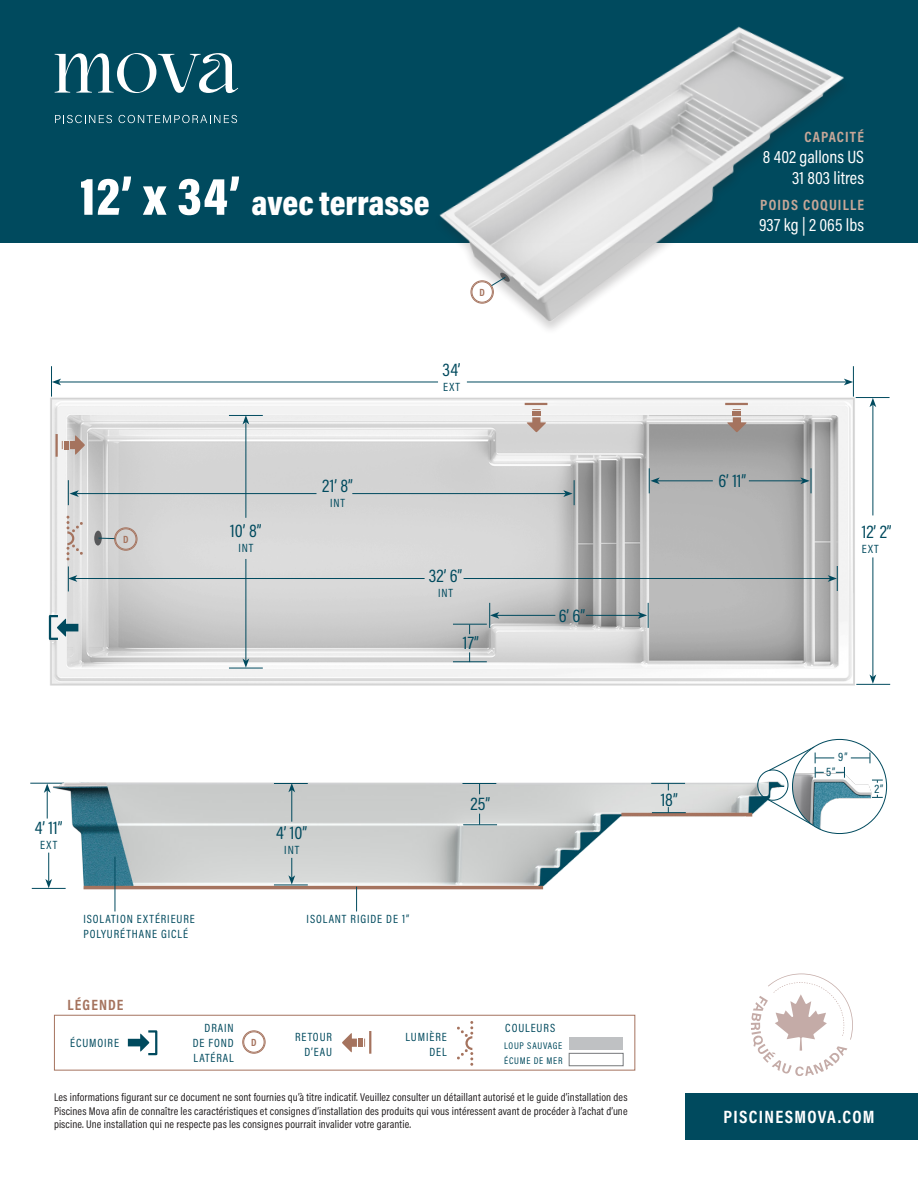
<style>
.page{position:relative;width:918px;height:1188px;background:#fff}
.page>*{position:absolute;margin:0;border:0;box-sizing:border-box;transform-origin:0 0}
.t1{font:900 34.5px "Acumin Pro Cond";letter-spacing:-.005em;color:#fff}
.t2{font:18px "Acumin Pro Cond";color:#004a5e}
.t3{font:18px "Acumin Pro Cond";color:#fff}
.t4{font:700 18px "Acumin Pro Cond";letter-spacing:.075em;color:#fff}
.t5{font:700 15px "Acumin Pro Cond";letter-spacing:.075em;color:#c7a798}
.t6{font:700 15px "Acumin Pro Cond";letter-spacing:.075em;color:#a5735e}
.t7{font:12px/15px "Acumin Pro Cond";letter-spacing:.075em;color:#004a5e;text-align:right}
.t8{font:11.25px/13.5px "Acumin Pro Cond";letter-spacing:.01em;color:#231f20;text-align:justify}
.t9{font:700 10.5px "Acumin Pro Cond";color:#a5735e}
.t10{font:9.75px "Acumin Pro Cond";letter-spacing:.075em;color:#004a5e}
.s1{font-size:54px}
</style>
<div class="page">
<hr style="left:30px;top:783px;width:34px;height:1px;background:#004a5e">
<hr style="left:32px;top:888px;width:34px;height:1px;background:#004a5e">
<img style="left:48px;top:390px;width:830px;height:296px">
<img style="left:42px;top:782px;width:715px;height:118px">
<hr style="left:352px;top:493px;width:214px;height:1px;background:#004a5e">
<hr style="left:76px;top:493px;width:241px;height:1px;background:#004a5e">
<img style="left:813px;top:739px;width:74px;height:92px">
<svg style="left:851px;top:753px;width:20px;height:10px"></svg>
<svg style="left:872px;top:780px;width:11px;height:3px"></svg>
<svg style="left:872px;top:795px;width:11px;height:3px"></svg>
<svg style="left:757px;top:746px;width:88px;height:80px"></svg>
<svg style="left:67px;top:516px;width:16px;height:44px"></svg>
<hr style="left:51px;top:366px;width:1px;height:31px;background:#004a5e">
<hr style="left:853px;top:366px;width:1px;height:31px;background:#004a5e">
<hr style="left:59px;top:382px;width:379px;height:1px;background:#004a5e">
<svg style="left:52px;top:379px;width:9px;height:6px"></svg>
<hr style="left:467px;top:382px;width:379px;height:1px;background:#004a5e">
<svg style="left:844px;top:379px;width:9px;height:6px"></svg>
<hr style="left:464px;top:578px;width:366px;height:1px;background:#004a5e">
<hr style="left:75px;top:578px;width:350px;height:1px;background:#004a5e">
<hr style="left:856px;top:397px;width:34px;height:1px;background:#004a5e">
<hr style="left:856px;top:684px;width:34px;height:1px;background:#004a5e">
<hr style="left:246px;top:559px;width:1px;height:102px;background:#004a5e">
<svg style="left:243px;top:658px;width:6px;height:10px"></svg>
<hr style="left:873px;top:557px;width:1px;height:120px;background:#004a5e">
<svg style="left:870px;top:675px;width:6px;height:9px"></svg>
<hr style="left:246px;top:422px;width:1px;height:96px;background:#004a5e">
<svg style="left:243px;top:416px;width:6px;height:8px"></svg>
<hr style="left:873px;top:405px;width:1px;height:110px;background:#004a5e">
<svg style="left:870px;top:398px;width:6px;height:9px"></svg>
<hr style="left:749px;top:481px;width:54px;height:1px;background:#004a5e">
<hr style="left:657px;top:481px;width:56px;height:1px;background:#004a5e">
<div style="left:49px;top:615px;width:10px;height:25px;border:2px solid #004a5e"></div>
<svg style="left:57px;top:618px;width:21px;height:19px"></svg>
<hr style="left:725px;top:403px;width:23px;height:2px;background:#a5735e">
<svg style="left:727px;top:409px;width:20px;height:23px"></svg>
<hr style="left:525px;top:403px;width:22px;height:2px;background:#a5735e">
<svg style="left:526px;top:409px;width:21px;height:23px"></svg>
<hr style="left:56px;top:434px;width:2px;height:23px;background:#a5735e">
<svg style="left:62px;top:435px;width:23px;height:20px"></svg>
<svg style="left:288px;top:858px;width:7px;height:27px"></svg>
<hr style="left:291px;top:790px;width:1px;height:32px;background:#004a5e">
<svg style="left:288px;top:784px;width:7px;height:8px"></svg>
<svg style="left:356px;top:887px;width:1px;height:24px"></svg>
<hr style="left:115px;top:857px;width:1px;height:54px;background:#004a5e">
<svg style="left:649px;top:468px;width:11px;height:25px"></svg>
<svg style="left:563px;top:480px;width:12px;height:25px"></svg>
<svg style="left:68px;top:480px;width:11px;height:25px"></svg>
<svg style="left:68px;top:566px;width:9px;height:25px"></svg>
<svg style="left:800px;top:468px;width:12px;height:25px"></svg>
<svg style="left:828px;top:566px;width:10px;height:25px"></svg>
<hr style="left:586px;top:615px;width:54px;height:1px;background:#004a5e">
<svg style="left:638px;top:603px;width:11px;height:25px"></svg>
<hr style="left:497px;top:615px;width:58px;height:1px;background:#004a5e">
<svg style="left:489px;top:603px;width:10px;height:25px"></svg>
<hr style="left:453px;top:624px;width:34px;height:1px;background:#004a5e">
<hr style="left:229px;top:415px;width:34px;height:1px;background:#004a5e">
<hr style="left:229px;top:668px;width:34px;height:1px;background:#004a5e">
<hr style="left:453px;top:661px;width:34px;height:1px;background:#004a5e">
<hr style="left:462px;top:783px;width:34px;height:1px;background:#004a5e">
<hr style="left:274px;top:783px;width:34px;height:1px;background:#004a5e">
<hr style="left:274px;top:885px;width:34px;height:1px;background:#004a5e">
<hr style="left:651px;top:783px;width:34px;height:1px;background:#004a5e">
<hr style="left:463px;top:824px;width:34px;height:1px;background:#004a5e">
<hr style="left:652px;top:812px;width:34px;height:1px;background:#004a5e">
<div style="left:0;top:0;width:918px;height:243px;background:#004a5e"></div>
<svg style="left:55px;top:115px;width:57px;height:8px"></svg>
<svg style="left:119px;top:115px;width:118px;height:8px"></svg>
<svg style="left:55px;top:53px;width:183px;height:40px"></svg>
<img style="left:439px;top:26px;width:405px;height:304px">
<div style="left:471px;top:281px;width:22px;height:22px;border:1px solid #a5735e;border-radius:50%"></div>
<div style="left:472px;top:281px;width:21px;height:22px;border:1px solid #a5735e;border-radius:50%"></div>
<svg style="left:491px;top:272px;width:19px;height:14px"></svg>
<div style="left:114px;top:528px;width:23px;height:22px;border:1px solid #a5735e;border-radius:50%"></div>
<div style="left:115px;top:528px;width:21px;height:22px;border:1px solid #a5735e;border-radius:50%"></div>
<div style="left:94px;top:531px;width:8px;height:15px;background:#57585a;border-radius:50%"></div>
<svg style="left:98px;top:538px;width:17px;height:1px"></svg>
<div style="left:54px;top:1015px;width:581px;height:55px;border:1px solid #a5735e"></div>
<div style="left:147px;top:1030px;width:10px;height:25px;border:2px solid #004a5e"></div>
<svg style="left:128px;top:1033px;width:21px;height:19px"></svg>
<hr style="left:369px;top:1031px;width:2px;height:23px;background:#a5735e">
<svg style="left:342px;top:1033px;width:23px;height:20px"></svg>
<div style="left:243px;top:1031px;width:22px;height:22px;border:1px solid #a5735e;border-radius:50%"></div>
<svg style="left:457px;top:1021px;width:16px;height:45px"></svg>
<div style="left:569px;top:1037px;width:54px;height:13px;background:#bfc1c3"></div>
<div style="left:569px;top:1053px;width:54px;height:13px;border:1px solid #76787b"></div>
<div style="left:686px;top:1093px;width:232px;height:46px;background:#004a5e"></div>
<svg style="left:751px;top:974px;width:102px;height:102px"></svg>
<p class="t1" style="left:80px;top:180px;width:351px"><span class="s1">12’ x 34’</span> avec terrasse</p>
<p class="t9" style="left:479px;top:285px;width:7px">D</p>
<p class="t2" style="left:443px;top:358px;width:19px">34’</p>
<p class="t7" style="left:443px;top:379px;width:19px">EXT</p>
<p class="t9" style="left:123px;top:532px;width:7px">D</p>
<p class="t2" style="left:230px;top:519px;width:33px">10’ 8”</p>
<p class="t7" style="left:238px;top:540px;width:16px">INT</p>
<p class="t2" style="left:322px;top:474px;width:32px">21’ 8”</p>
<p class="t7" style="left:330px;top:495px;width:16px">INT</p>
<p class="t2" style="left:429px;top:564px;width:35px">32’ 6”</p>
<p class="t7" style="left:438px;top:585px;width:16px">INT</p>
<p class="t2" style="left:463px;top:631px;width:17px">17”</p>
<p class="t2" style="left:559px;top:604px;width:28px">6’ 6”</p>
<p class="t2" style="left:35px;top:816px;width:29px">4’ 11”</p>
<p class="t7" style="left:40px;top:837px;width:19px">EXT</p>
<p class="t7" style="left:83px;top:911px;width:113px">ISOLATION EXTÉRIEURE</p>
<p class="t7" style="left:83px;top:926px;width:106px">POLYURÉTHANE GICLÉ</p>
<p class="t2" style="left:276px;top:822px;width:33px">4’ 10”</p>
<p class="t7" style="left:284px;top:843px;width:16px">INT</p>
<p class="t7" style="left:307px;top:911px;width:104px">ISOLANT RIGIDE DE 1”</p>
<p class="t2" style="left:471px;top:793px;width:21px">25”</p>
<p class="t2" style="left:661px;top:788px;width:19px">18”</p>
<p class="t6" style="left:68px;top:994px;width:58px">LÉGENDE</p>
<p class="t7" style="left:70px;top:1035px;width:50px">ÉCUMOIRE</p>
<p class="t9" style="left:251px;top:1035px;width:7px">D</p>
<p class="t7" style="left:505px;top:1020px;width:51px">COULEURS</p>
<p class="t10" style="left:504px;top:1039px;width:59px">LOUP SAUVAGE</p>
<p class="t10" style="left:504px;top:1054px;width:60px">ÉCUME DE MER</p>
<p class="t8" style="left:54px;top:1090px;width:575px">Les informations figurant sur ce document ne sont fournies qu’à titre indicatif. Veuillez consulter un détaillant autorisé et le guide d’installation des Piscines Mova afin de connaître les caractéristiques et consignes d’installation des produits qui vous intéressent avant de procéder à l’achat d’une piscine. Une installation qui ne respecte pas les consignes pourrait invalider votre garantie.</p>
<p class="t7" style="left:205px;top:1020px;width:31px">DRAIN</p>
<p class="t7" style="left:193px;top:1035px;width:43px">DE FOND</p>
<p class="t7" style="left:194px;top:1050px;width:42px">LATÉRAL</p>
<p class="t7" style="left:295px;top:1029px;width:38px">RETOUR<br>D’EAU</p>
<p class="t7" style="left:406px;top:1029px;width:43px">LUMIÈRE</p>
<p class="t7" style="left:430px;top:1044px;width:19px">DEL</p>
<p class="t5" style="left:804px;top:127px;width:61px">CAPACITÉ</p>
<p class="t3" style="left:763px;top:145px;width:103px">8 402 gallons US</p>
<p class="t3" style="left:792px;top:166px;width:73px">31 803 litres</p>
<p class="t5" style="left:760px;top:195px;width:105px">POIDS COQUILLE</p>
<p class="t3" style="left:759px;top:214px;width:106px">937 kg | 2 065 lbs</p>
<p class="t2" style="left:718px;top:469px;width:29px">6’ 11”</p>
<p class="t2" style="left:862px;top:520px;width:31px">12’ 2”</p>
<p class="t7" style="left:862px;top:541px;width:19px">EXT</p>
<p class="t7" style="left:838px;top:750px;width:11px">9”</p>
<p class="t7" style="left:826px;top:764px;width:11px">5”</p>
<p class="t7" style="left:874px;top:781px;width:10px">2”</p>
<p class="t4" style="left:724px;top:1105px;width:153px">PISCINESMOVA.COM</p>
</div>
